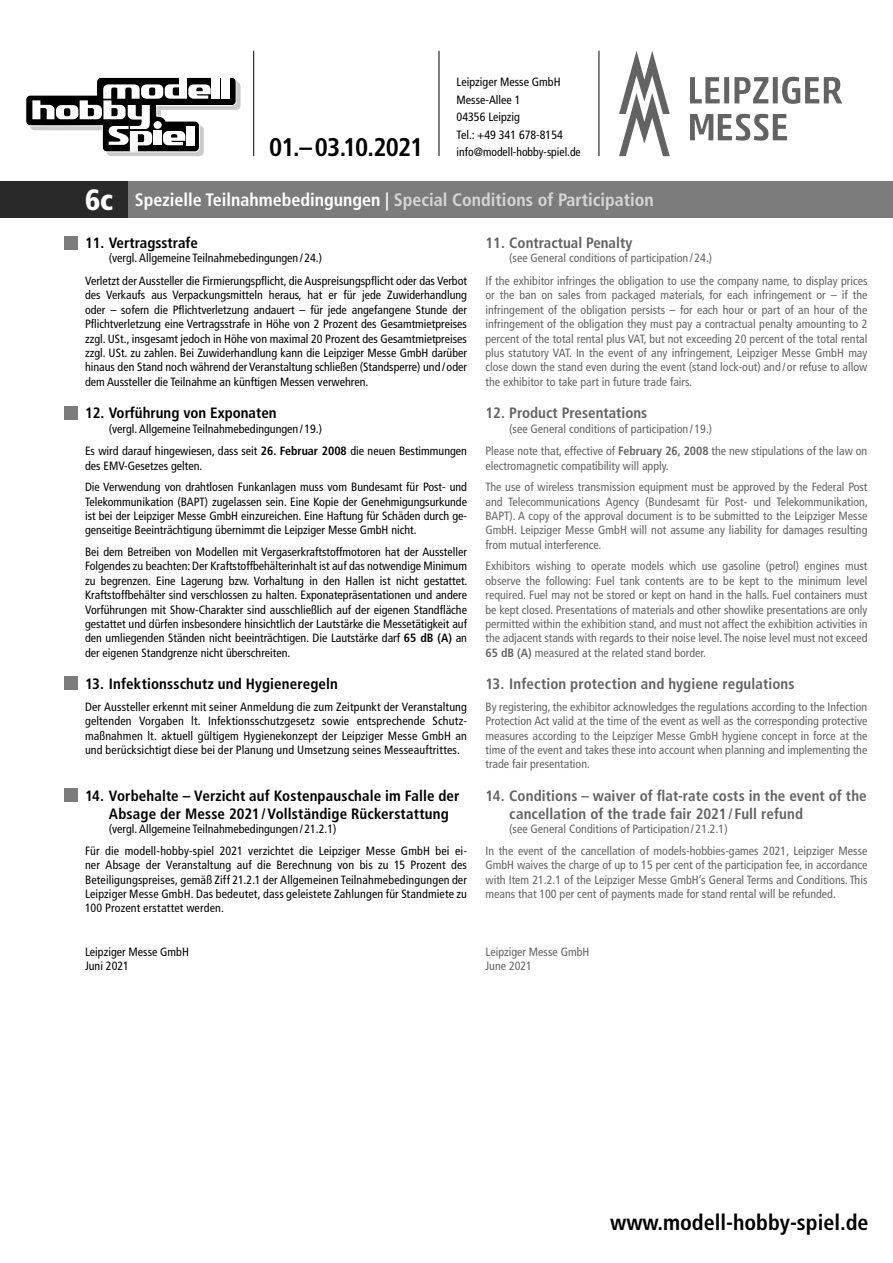
<style>
.page{position:relative;width:893px;height:1263px;background:#fff}
.page>*{position:absolute;margin:0;border:0;box-sizing:border-box;transform-origin:0 0}
.t1{font:700 condensed 25.5px "Frutiger";letter-spacing:-.035em;color:#000}
.t2{font:700 condensed 21.9px "Frutiger";color:#000}
.t3{font:700 condensed 18px "Frutiger";color:#d6d6d6}
.t4{font:700 condensed 15px/18px "Frutiger";letter-spacing:.005em;color:#636363}
.t5{font:700 condensed 15px/18px "Frutiger";letter-spacing:.005em;color:#000}
.t6{font:condensed 12px/14.4px "Frutiger";color:#000}
.t7{font:condensed 12px/14.4px "Frutiger";color:#636363}
.s1{font-weight:900;font-size:29.25px;color:#fff}
.s2{color:#fff}
.s3{font-weight:700}
</style>
<div class="page">
<div style="left:0;top:182px;width:893px;height:36px;background:#7c7c7c"></div>
<div style="left:0;top:182px;width:128px;height:36px;background:#292929"></div>
<div style="left:64px;top:236px;width:14px;height:14px;background:#7c7c7c"></div>
<div style="left:64px;top:406px;width:14px;height:14px;background:#7c7c7c"></div>
<div style="left:64px;top:676px;width:14px;height:14px;background:#7c7c7c"></div>
<div style="left:64px;top:788px;width:14px;height:14px;background:#7c7c7c"></div>
<hr style="left:599px;top:51px;width:1px;height:105px;background:#000">
<hr style="left:253px;top:51px;width:1px;height:105px;background:#000">
<hr style="left:439px;top:51px;width:1px;height:105px;background:#000">
<svg style="left:690px;top:114px;width:97px;height:27px"></svg>
<svg style="left:690px;top:77px;width:152px;height:27px"></svg>
<svg style="left:619px;top:51px;width:51px;height:105px"></svg>
<svg style="left:26px;top:77px;width:215px;height:79px"></svg>
<h1 class="t1" style="left:269px;top:132px;width:156px">01.–03.10.2021</h1>
<p class="t6" style="left:457px;top:73px;width:126px;line-height:17.5px">Leipziger Messe GmbH<br>Messe-Allee 1<br>04356 Leipzig<br>Tel.: +49 341 678-8154 info@modell-hobby-spiel.de</p>
<h3 class="t3" style="left:85px;top:189px;width:570px"><span class="s1">6c</span> <span class="s2">Spezielle Teilnahmebedingungen |</span> Special Conditions of Participation</h3>
<p class="t5" style="left:85px;top:234px;width:114px">11. Vertragsstrafe</p>
<p class="t6" style="left:85px;top:247px;width:383px;line-height:22.5px;text-indent:24px">(vergl. Allgemeine Teilnahmebedingungen / 24.)<br>Verletzt der Aussteller die Firmierungspflicht, die Auspreisungspflicht oder das Verbot</p>
<p class="t6" style="left:85px;top:288px;width:383px;text-align:justify">des Verkaufs aus Verpackungsmitteln heraus, hat er für jede Zuwiderhandlung oder – sofern die Pflichtverletzung andauert – für jede angefangene Stunde der Pflichtverletzung eine Vertragsstrafe in Höhe von 2 Prozent des Gesamtmietpreises zzgl. USt., insgesamt jedoch in Höhe von maximal 20 Prozent des Gesamtmietpreises zzgl. USt. zu zahlen. Bei Zuwiderhandlung kann die Leipziger Messe GmbH darüber hinaus den Stand noch während der Veranstaltung schließen (Standsperre) und / oder dem Aussteller die Teilnahme an künftigen Messen verwehren.</p>
<p class="t5" style="left:85px;top:404px;width:193px">12. Vorführung von Exponaten</p>
<p class="t6" style="left:85px;top:417px;width:383px;line-height:22.5px;text-indent:24px">(vergl. Allgemeine Teilnahmebedingungen / 19.)<br>Es wird darauf hingewiesen, dass seit <span class="s3">26. Februar 2008</span> die neuen Bestimmungen</p>
<p class="t6" style="left:85px;top:455px;width:383px;line-height:21.6px">des EMV-Gesetzes gelten.<br>Die Verwendung von drahtlosen Funkanlagen muss vom Bundesamt für Post- und</p>
<p class="t6" style="left:85px;top:494px;width:383px;text-align:justify">Telekommunikation (BAPT) zugelassen sein. Eine Kopie der Genehmigungsurkunde ist bei der Leipziger Messe GmbH einzureichen. Eine Haftung für Schäden durch ge&shy;genseitige Beeinträchtigung übernimmt die Leipziger Messe GmbH nicht.</p>
<p class="t6" style="left:85px;top:545px;width:384px;text-align:justify">Bei dem Betreiben von Modellen mit Vergaserkraftstoffmotoren hat der Aussteller Folgendes zu beachten: Der Kraftstoffbehälterinhalt ist auf das notwendige Minimum zu begrenzen. Eine Lagerung bzw. Vorhaltung in den Hallen ist nicht gestattet.<br>Kraftstoffbehälter sind verschlossen zu halten. Exponatepräsentationen und andere Vorführungen mit Show-Charakter sind ausschließlich auf der eigenen Standfläche gestattet und dürfen insbesondere hinsichtlich der Lautstärke die Messetätigkeit auf den umliegenden Ständen nicht beeinträchtigen. Die Lautstärke darf <span class="s3">65 dB (A)</span> an der eigenen Standgrenze nicht überschreiten.</p>
<p class="t5" style="left:85px;top:675px;width:254px">13. Infektionsschutz und Hygieneregeln</p>
<p class="t6" style="left:85px;top:699px;width:383px;text-align:justify">Der Aussteller erkennt mit seiner Anmeldung die zum Zeitpunkt der Veranstaltung geltenden Vorgaben lt. Infektionsschutzgesetz sowie entsprechende Schutz&shy;maßnahmen lt. aktuell gültigem Hygienekonzept der Leipziger Messe GmbH an und berücksichtigt diese bei der Planung und Umsetzung seines Messeauftrittes.</p>
<p class="t5" style="left:109px;top:786px;width:352px;text-indent:-24px">14. Vorbehalte – Verzicht auf Kostenpauschale im Falle der<br>Absage der Messe 2021/Vollständige Rückerstattung</p>
<p class="t6" style="left:85px;top:818px;width:383px;line-height:21.6px;text-indent:24px">(vergl. Allgemeine Teilnahmebedingungen / 21.2.1)<br>Für die modell-hobby-spiel 2021 verzichtet die Leipziger Messe GmbH bei ei-</p>
<p class="t6" style="left:85px;top:858px;width:384px;text-align:justify">ner Absage der Veranstaltung auf die Berechnung von bis zu 15 Prozent des Beteiligungspreises, gemäß Ziff 21.2.1 der Allgemeinen Teilnahmebedingungen der Leipziger Messe GmbH. Das bedeutet, dass geleistete Zahlungen für Standmiete zu 100 Prozent erstattet werden.</p>
<p class="t6" style="left:85px;top:944px;width:105px">Leipziger Messe GmbH<br>Juni 2021</p>
<p class="t4" style="left:485px;top:234px;width:148px">11. Contractual Penalty</p>
<p class="t7" style="left:485px;top:247px;width:383px;line-height:22.5px;text-indent:24px">(see General conditions of participation / 24.)<br>If the exhibitor infringes the obligation to use the company name, to display prices</p>
<p class="t7" style="left:485px;top:288px;width:384px;text-align:justify">or the ban on sales from packaged materials, for each infringement or – if the infringement of the obligation persists – for each hour or part of an hour of the infringement of the obligation they must pay a contractual penalty amounting to 2 percent of the total rental plus VAT, but not exceeding 20 percent of the total rental plus statutory VAT. In the event of any infringement, Leipziger Messe GmbH may close down the stand even during the event (stand lock-out) and / or refuse to allow the exhibitor to take part in future trade fairs.</p>
<p class="t4" style="left:485px;top:404px;width:163px">12. Product Presentations</p>
<p class="t7" style="left:485px;top:417px;width:383px;line-height:22.5px;text-indent:24px">(see General conditions of participation / 19.)<br>Please note that, effective of <span class="s3">February 26, 2008</span> the new stipulations of the law on</p>
<p class="t7" style="left:485px;top:455px;width:383px;line-height:21.6px">electromagnetic compatibility will apply.<br>The use of wireless transmission equipment must be approved by the Federal Post</p>
<p class="t7" style="left:485px;top:494px;width:384px;text-align:justify">and Telecommunications Agency (Bundesamt für Post- und Telekommunikation, BAPT). A copy of the approval document is to be submitted to the Leipziger Messe GmbH. Leipziger Messe GmbH will not assume any liability for damages resulting from mutual interference.</p>
<p class="t7" style="left:485px;top:559px;width:384px;text-align:justify">Exhibitors wishing to operate models which use gasoline (petrol) engines must observe the following: Fuel tank contents are to be kept to the minimum level required. Fuel may not be stored or kept on hand in the halls. Fuel containers must be kept closed. Presentations of materials and other showlike presentations are only permitted within the exhibition stand, and must not affect the exhibition activities in the adjacent stands with regards to their noise level. The noise level must not exceed <span class="s3">65 dB (A)</span> measured at the related stand border.</p>
<p class="t4" style="left:485px;top:675px;width:311px">13. Infection protection and hygiene regulations</p>
<p class="t7" style="left:485px;top:699px;width:383px;text-align:justify">By registering, the exhibitor acknowledges the regulations according to the Infection Protection Act valid at the time of the event as well as the corresponding protective measures according to the Leipziger Messe GmbH hygiene concept in force at the time of the event and takes these into account when planning and implementing the trade fair presentation.</p>
<p class="t4" style="left:509px;top:786px;width:359px;text-indent:-24px">14. Conditions – waiver of flat-rate costs in the event of the cancellation of the trade fair 2021/ Full refund</p>
<p class="t7" style="left:485px;top:818px;width:383px;line-height:21.6px;text-indent:24px">(see General Conditions of Participation / 21.2.1)<br>In the event of the cancellation of models-hobbies-games 2021, Leipziger Messe</p>
<p class="t7" style="left:485px;top:858px;width:383px;text-align:justify">GmbH waives the charge of up to 15 per cent of the participation fee, in accordance with Item 21.2.1 of the Leipziger Messe GmbH’s General Terms and Conditions. This means that 100 per cent of payments made for stand rental will be refunded.</p>
<p class="t7" style="left:485px;top:944px;width:105px">Leipziger Messe GmbH<br>June 2021</p>
<h2 class="t2" style="left:610px;top:1209px;width:260px">www.modell-hobby-spiel.de</h2>
</div>
